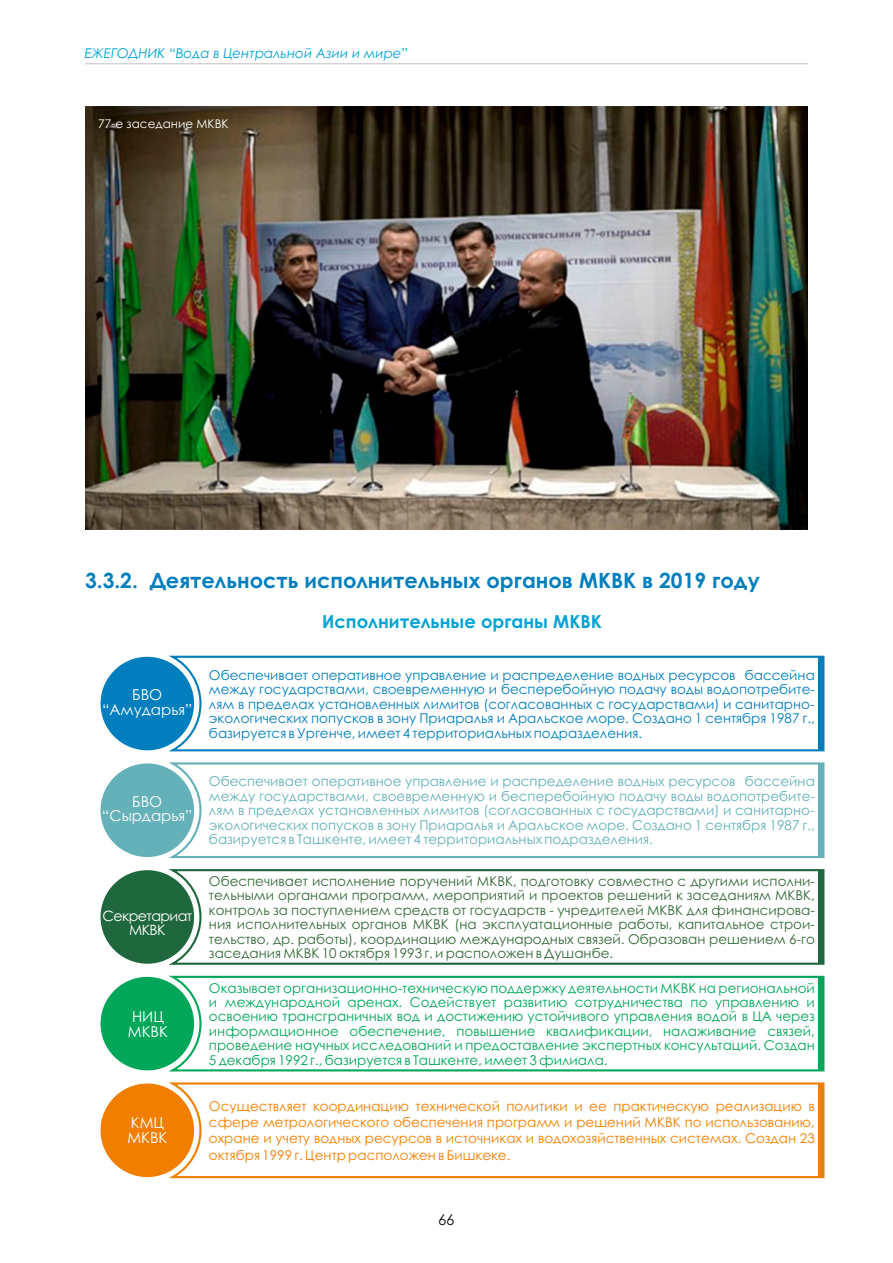
<style>
.page{position:relative;width:893px;height:1263px;background:#fff}
.page>*{position:absolute;margin:0;border:0;box-sizing:border-box;transform-origin:0 0}
.t1{font:700 21px "Century Gothic";color:#007ebd}
.t2{font:700 18px "Century Gothic";color:#00a3d4}
.t3{font:15px/14.2px "Century Gothic";color:#fff;text-align:center}
.t4{font:15px "Century Gothic";color:#151616}
.t5{font:14.25px/14.4px "Century Gothic";letter-spacing:-.04em;color:#fff;text-align:center}
.t6{font:13.5px/14.4px "Century Gothic";color:#346a37;text-align:justify}
.t7{font:13.5px/14.4px "Century Gothic";color:#00a759;text-align:justify}
.t8{font:13.5px/14.4px "Century Gothic";color:#64b1b9;text-align:justify}
.t9{font:13.5px/14.4px "Century Gothic";color:#007ebd;text-align:justify}
.t10{font:13.5px/16px "Century Gothic";color:#f27e00;text-align:justify}
.t11{font:italic 13.5px "Century Gothic";color:#00a3d4}
.t12{font:12px "Century Gothic";color:#fff}
</style>
<div class="page">
<svg style="left:164px;top:655px;width:661px;height:97px"></svg>
<div style="left:101px;top:657px;width:93px;height:93px;background:#007ebd;border-radius:50%"></div>
<div style="left:818px;top:657px;width:5px;height:93px;background:#007ebd"></div>
<svg style="left:165px;top:762px;width:660px;height:97px"></svg>
<div style="left:101px;top:763px;width:93px;height:94px;background:#64b1b9;border-radius:50%"></div>
<div style="left:818px;top:763px;width:5px;height:94px;background:#64b1b9"></div>
<svg style="left:165px;top:869px;width:660px;height:96px"></svg>
<div style="left:101px;top:870px;width:93px;height:94px;background:#1f683d;border-radius:50%"></div>
<div style="left:818px;top:870px;width:5px;height:94px;background:#1f683d"></div>
<svg style="left:164px;top:975px;width:661px;height:97px"></svg>
<div style="left:101px;top:977px;width:93px;height:93px;background:#00a759;border-radius:50%"></div>
<div style="left:818px;top:977px;width:5px;height:93px;background:#00a759"></div>
<svg style="left:165px;top:1082px;width:660px;height:97px"></svg>
<div style="left:101px;top:1083px;width:93px;height:94px;background:#f27e00;border-radius:50%"></div>
<div style="left:818px;top:1083px;width:5px;height:94px;background:#f27e00"></div>
<hr style="left:85px;top:63px;width:723px;height:1px;background:#c5c5c5">
<img style="left:85px;top:106px;width:723px;height:423px">
<p class="t11" style="left:85px;top:48px;width:325px">ЕЖЕГОДНИК “Вода в Центральной Азии и мире”</p>
<p class="t12" style="left:98px;top:119px;width:132px">77-е заседание МКВК</p>
<h1 class="t1" style="left:85px;top:572px;width:676px">3.3.2. Деятельность исполнительных органов МКВК в 2019 году</h1>
<p class="t3" style="left:102px;top:689px;width:92px">БВО “Амударья”</p>
<p class="t3" style="left:102px;top:796px;width:92px">БВО “Сырдарья”</p>
<p class="t5" style="left:102px;top:910px;width:91px">Секретариат<br>МКВК</p>
<p class="t3" style="left:128px;top:1010px;width:42px;line-height:15.1px;text-align:left">НИЦ<br>МКВК</p>
<p class="t3" style="left:127px;top:1116px;width:42px;line-height:15.1px;text-align:left">КМЦ<br>МКВК</p>
<h2 class="t2" style="left:322px;top:614px;width:282px">Исполнительные органы МКВК</h2>
<p class="t9" style="left:209px;top:669px;width:607px">Обеспечивает оперативное управление и распределение водных ресурсов бассейна между государствами, своевременную и бесперебойную подачу воды водопотребите&shy;лям в пределах установленных лимитов (согласованных с государствами) и санитарно&shy;экологических попусков в зону Приаралья и Аральское море. Создано 1 сентября 1987 г., базируется в Ургенче, имеет 4 территориальных подразделения.</p>
<p class="t8" style="left:209px;top:775px;width:607px">Обеспечивает оперативное управление и распределение водных ресурсов бассейна между государствами, своевременную и бесперебойную подачу воды водопотребите&shy;лям в пределах установленных лимитов (согласованных с государствами) и санитарно&shy;экологических попусков в зону Приаралья и Аральское море. Создано 1 сентября 1987 г., базируется в Ташкенте, имеет 4 территориальных подразделения.</p>
<p class="t6" style="left:209px;top:875px;width:607px">Обеспечивает исполнение поручений МКВК, подготовку совместно с другими исполни&shy;тельными органами программ, мероприятий и проектов решений к заседаниям МКВК, контроль за поступлением средств от государств - учредителей МКВК для финансирова&shy;ния исполнительных органов МКВК (на эксплуатационные работы, капитальное строи&shy;тельство, др. работы), координацию международных связей. Образован решением 6-го заседания МКВК 10 октября 1993 г. и расположен в Душанбе.</p>
<p class="t7" style="left:209px;top:982px;width:607px">Оказывает организационно-техническую поддержку деятельности МКВК на региональной и международной аренах. Содействует развитию сотрудничества по управлению и освоению трансграничных вод и достижению устойчивого управления водой в ЦА через информационное обеспечение, повышение квалификации, налаживание связей, проведение научных исследований и предоставление экспертных консультаций. Создан 5 декабря 1992 г., базируется в Ташкенте, имеет 3 филиала.</p>
<p class="t10" style="left:209px;top:1099px;width:607px">Осуществляет координацию технической политики и ее практическую реализацию в сфере метрологического обеспечения программ и решений МКВК по использованию, охране и учету водных ресурсов в источниках и водохозяйственных системах. Создан 23 октября 1999 г. Центр расположен в Бишкеке.</p>
<p class="t4" style="left:438px;top:1213px;width:18px">66</p>
</div>
